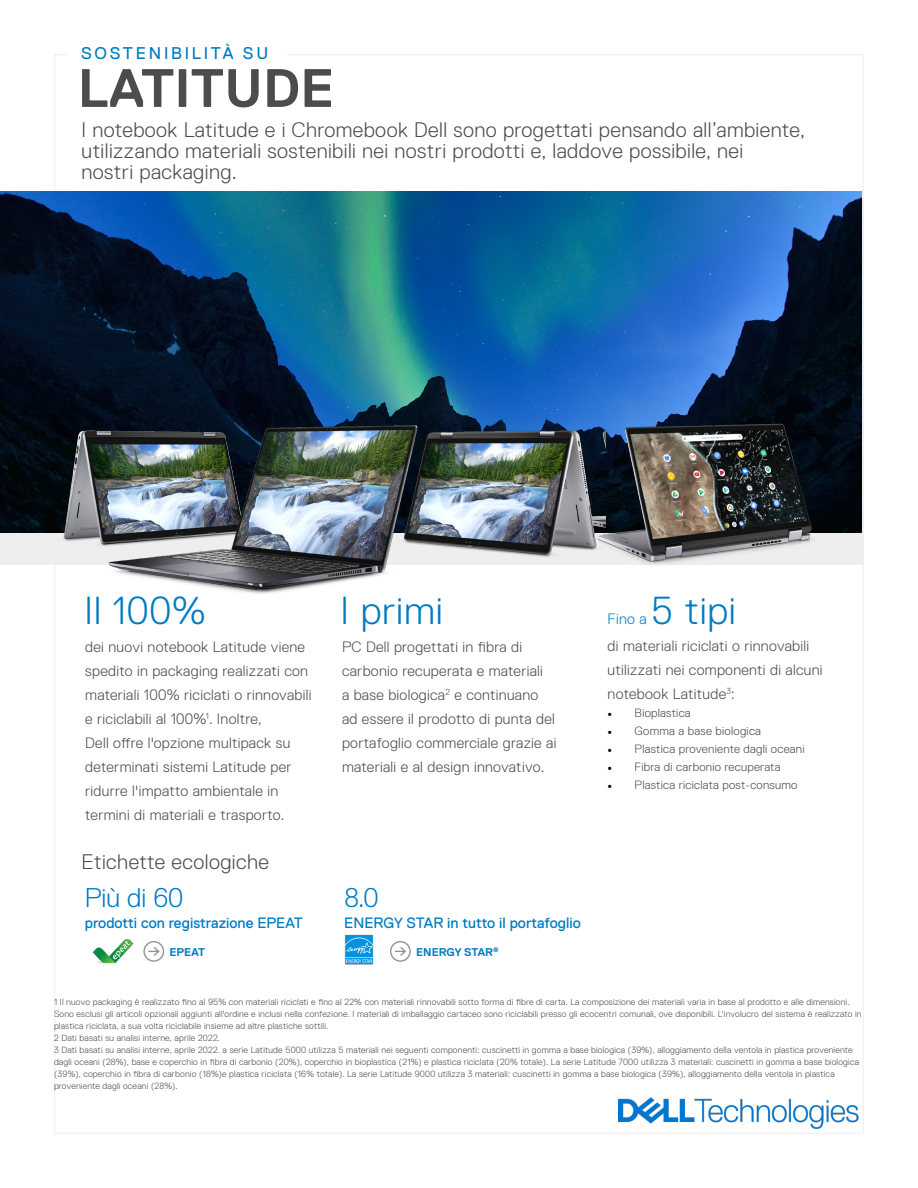
<style>
.page{position:relative;width:918px;height:1188px;background:#fff}
.page>*{position:absolute;margin:0;border:0;box-sizing:border-box;transform-origin:0 0}
.t1{font:700 54px "Dell Replica";color:#4c4c4e}
.t2{font:300 39px "Dell Replica";letter-spacing:.02em;color:#007bc3}
.t3{font:300 27px "Dell Replica";color:#007bc3}
.t4{font:300 21px/21px "Dell Replica";letter-spacing:.02em;color:#4c4c4e}
.t5{font:16.95px "Dell Replica";letter-spacing:.16em;color:#007bc3}
.t6{font:300 15px/24px "Dell Replica";letter-spacing:.02em;color:#4c4c4e}
.t7{font:15px "Dell Replica";color:#007bc3}
.t8{font:300 15px "Dell Replica";color:#007bc3}
.t9{font:300 12px "Dell Replica";letter-spacing:.02em;color:#4c4c4e}
.t10{font:700 11.25px "Dell Replica";color:#007bc3}
.t11{font:300 9px/12px "Dell Replica";letter-spacing:.02em;color:#4c4c4e}
.s1{font-family:"Minion Pro";font-weight:400;color:#000}
</style>
<div class="page">
<img style="left:344px;top:934px;width:30px;height:31px">
<img style="left:619px;top:1097px;width:239px;height:31px">
<img style="left:92px;top:938px;width:42px;height:26px">
<svg style="left:143px;top:941px;width:21px;height:21px"></svg>
<svg style="left:390px;top:941px;width:21px;height:21px"></svg>
<img style="left:0;top:191px;width:862px;height:342px">
<img style="left:0;top:383px;width:606px;height:220px">
<img style="left:577px;top:421px;width:256px;height:173px">
<h3 class="t5" style="left:81px;top:44px;width:189px">SOSTENIBILITÀ SU</h3>
<p class="t1" style="left:78px;top:58px;width:258px">LATITUDE</p>
<p class="t4" style="left:82px;top:119px;width:725px">I notebook Latitude e i Chromebook Dell sono progettati pensando all’ambiente, utilizzando materiali sostenibili nei nostri prodotti e, laddove possibile, nei<br>nostri packaging.</p>
<p class="t2" style="left:85px;top:589px;width:122px">Il 100%</p>
<p class="t2" style="left:341px;top:589px;width:104px">I primi</p>
<p class="t6" style="left:342px;top:635px;width:216px">PC Dell progettati in fibra di carbonio recuperata e materiali<br>a base biologica<sup>2</sup> e continuano ad essere il prodotto di punta del portafoglio commerciale grazie ai materiali e al design innovativo.</p>
<p class="t6" style="left:85px;top:635px;width:228px">dei nuovi notebook Latitude viene spedito in packaging realizzati con materiali 100% riciclati o rinnovabili e riciclabili al 100%<sup>1</sup>. Inoltre,<br>Dell offre l'opzione multipack su determinati sistemi Latitude per ridurre l'impatto ambientale in termini di materiali e trasporto.</p>
<p class="t4" style="left:82px;top:852px;width:189px">Etichette ecologiche</p>
<p class="t3" style="left:85px;top:882px;width:100px">Più di 60</p>
<p class="t3" style="left:344px;top:882px;width:36px">8.0</p>
<p class="t7" style="left:85px;top:914px;width:220px">prodotti con registrazione EPEAT</p>
<p class="t7" style="left:344px;top:914px;width:238px">ENERGY STAR in tutto il portafoglio</p>
<p class="t10" style="left:170px;top:946px;width:37px">EPEAT</p>
<p class="t10" style="left:416px;top:946px;width:84px">ENERGY STAR<sup>®</sup></p>
<p class="t2" style="left:651px;top:589px;width:86px">5 tipi</p>
<p class="t8" style="left:608px;top:610px;width:41px">Fino a</p>
<p class="t6" style="left:608px;top:634px;width:216px">di materiali riciclati o rinnovabili utilizzati nei componenti di alcuni notebook Latitude<sup>3</sup>:</p>
<p class="t9" style="left:608px;top:706px;width:85px"><span class="s1">•</span> Bioplastica</p>
<p class="t9" style="left:608px;top:724px;width:155px"><span class="s1">•</span> Gomma a base biologica</p>
<p class="t9" style="left:608px;top:742px;width:198px"><span class="s1">•</span> Plastica proveniente dagli oceani</p>
<p class="t9" style="left:608px;top:760px;width:174px"><span class="s1">•</span> Fibra di carbonio recuperata</p>
<p class="t9" style="left:608px;top:778px;width:191px"><span class="s1">•</span> Plastica riciclata post-consumo</p>
<p class="t11" style="left:54px;top:996px;width:809px">1 Il nuovo packaging è realizzato fino al 95% con materiali riciclati e fino al 22% con materiali rinnovabili sotto forma di fibre di carta. La composizione dei materiali varia in base al prodotto e alle dimensioni.<br>Sono esclusi gli articoli opzionali aggiunti all'ordine e inclusi nella confezione. I materiali di imballaggio cartaceo sono riciclabili presso gli ecocentri comunali, ove disponibili. L'involucro del sistema è realizzato in plastica riciclata, a sua volta riciclabile insieme ad altre plastiche sottili.</p>
<p class="t11" style="left:54px;top:1032px;width:168px">2 Dati basati su analisi interne, aprile 2022.</p>
<p class="t11" style="left:54px;top:1044px;width:807px">3 Dati basati su analisi interne, aprile 2022. a serie Latitude 5000 utilizza 5 materiali nei seguenti componenti: cuscinetti in gomma a base biologica (39%), alloggiamento della ventola in plastica proveniente dagli oceani (28%), base e coperchio in fibra di carbonio (20%), coperchio in bioplastica (21%) e plastica riciclata (20% totale). La serie Latitude 7000 utilizza 3 materiali: cuscinetti in gomma a base biologica (39%), coperchio in fibra di carbonio (18%)e plastica riciclata (16% totale). La serie Latitude 9000 utilizza 3 materiali: cuscinetti in gomma a base biologica (39%), alloggiamento della ventola in plastica proveniente dagli oceani (28%).</p>
</div>
